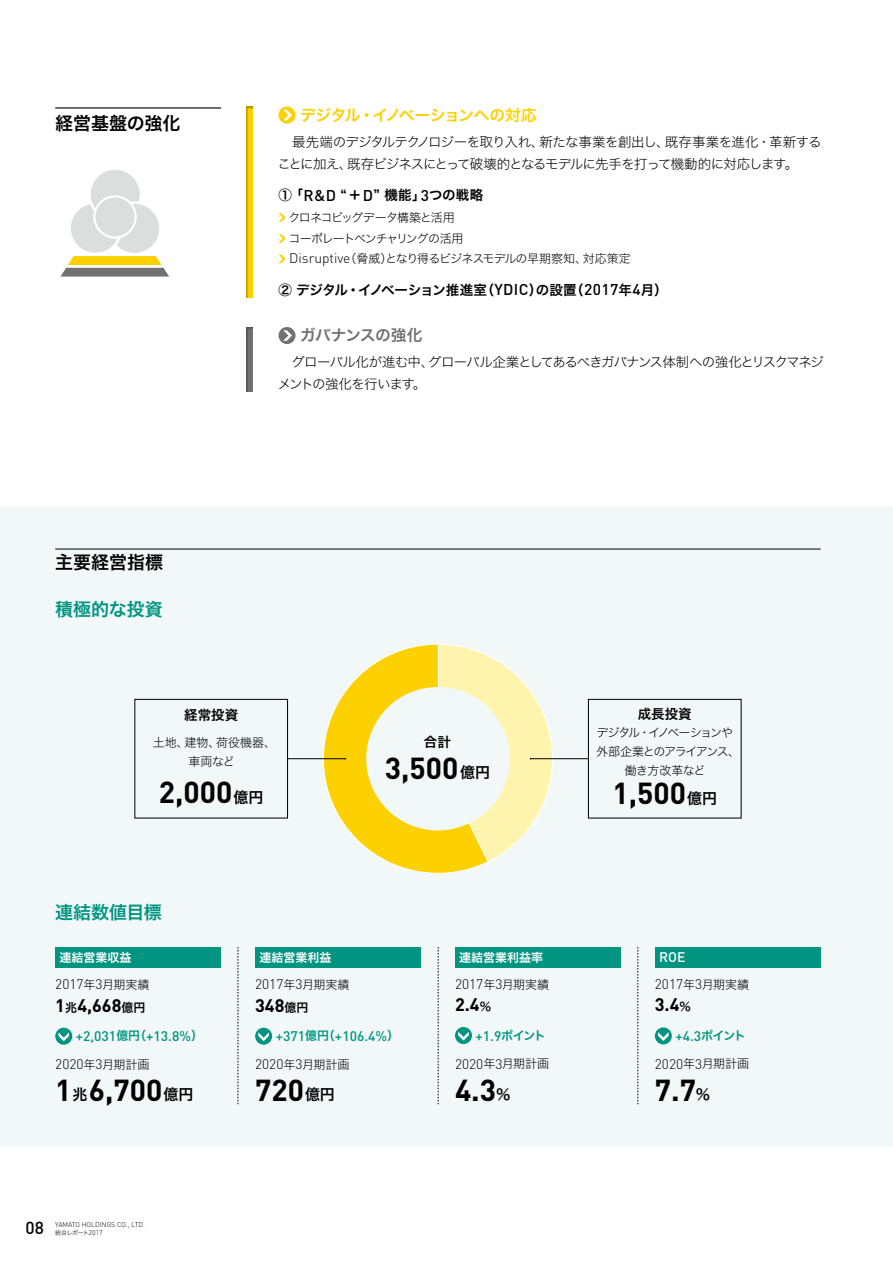
<style>
.page{position:relative;width:893px;height:1263px;background:#fff}
.page>*{position:absolute;margin:0;border:0;box-sizing:border-box;transform-origin:0 0}
.t1{font:700 30px "DIN";color:#000}
.t2{font:700 18px "DIN";color:#000}
.t3{font:18px "Hira Kaku Std N W6";color:#000}
.t4{font:18px "Hira Kaku Std N W6";color:#009481}
.t5{font:500 17.25px "DIN Pro";color:#000}
.t6{font:15.75px "Hira Kaku Std N W6";letter-spacing:-.025em;color:#fdd000}
.t7{font:15.75px "Hira Kaku Std N W6";letter-spacing:-.035em;color:#727171}
.t8{font:300 13.8px/27.9px "DIN Pro";color:#000;text-align:right}
.t9{font:500 13.8px/28.3px "DIN Pro";color:#009481}
.t10{font:500 13.8px "DIN Pro";color:#fff}
.t11{font:13.5px/22.5px "Hira Kaku Std N W2";letter-spacing:-.06em;color:#000}
.t12{font:13.5px "Hira Kaku Std N W6";color:#000}
.t13{font:12px/18.8px "Hira Kaku Std N W2";letter-spacing:-.08em;color:#000;text-align:center}
.t14{font:12px "Hira Kaku Std N W6";color:#fff}
.t15{font:12px/18.8px "Hira Kaku Std N W2";color:#000;text-align:center}
.t16{font:300 6.9px "DIN Pro";color:#000}
.t17{font:6px "Hira Kaku Std N W2";letter-spacing:-.08em;color:#000}
.s1{font-family:"DIN Pro";font-weight:500;font-size:15.45px}
.s2{font-family:"DIN Pro";font-weight:300;font-size:13.8px}
.s3{font-family:"Hira Kaku Std N W6";font-weight:400;font-size:15px}
.s4{font-family:"Hira Kaku Std N W2";font-weight:400;font-size:12px}
.s5{font-family:"Hira Kaku Std N W6";font-weight:400;font-size:12px}
.s6{font-weight:300;color:#000}
.s7{font-family:"Hira Kaku Std N W2";font-weight:400;font-size:12px;color:#000}
.s8{font-family:"DIN Pro";font-weight:300;font-size:6.9px}
.s9{font-weight:500;color:#009481}
.s10{font-family:"Hira Kaku Std N W6";font-weight:400;font-size:12px;color:#009481}
</style>
<div class="page">
<div style="left:245px;top:325px;width:9px;height:67px;background:#000;opacity:.3"></div>
<div style="left:245px;top:104px;width:9px;height:195px;background:#000;opacity:.3"></div>
<div style="left:0;top:506px;width:893px;height:641px;background:#f1f8f7"></div>
<div style="left:279px;top:327px;width:17px;height:17px;background:#727171;border-radius:50%"></div>
<svg style="left:283px;top:330px;width:9px;height:11px"></svg>
<div style="left:135px;top:699px;width:153px;height:119px;border:1px solid #000"></div>
<div style="left:588px;top:699px;width:153px;height:119px;border:1px solid #000"></div>
<svg style="left:55px;top:1028px;width:17px;height:17px"></svg>
<svg style="left:59px;top:1032px;width:10px;height:9px"></svg>
<div style="left:455px;top:1027px;width:17px;height:17px;background:#009481;border-radius:50%"></div>
<svg style="left:458px;top:1032px;width:11px;height:8px"></svg>
<div style="left:255px;top:1028px;width:17px;height:17px;background:#009481;border-radius:50%"></div>
<svg style="left:258px;top:1032px;width:11px;height:9px"></svg>
<div style="left:655px;top:1027px;width:17px;height:17px;background:#009481;border-radius:50%"></div>
<svg style="left:658px;top:1032px;width:11px;height:9px"></svg>
<div style="left:55px;top:947px;width:166px;height:20px;background:#009481"></div>
<div style="left:455px;top:947px;width:166px;height:20px;background:#009481"></div>
<div style="left:255px;top:947px;width:166px;height:20px;background:#009481"></div>
<div style="left:655px;top:947px;width:166px;height:20px;background:#009481"></div>
<svg style="left:238px;top:947px;width:1px;height:157px"></svg>
<svg style="left:438px;top:947px;width:1px;height:157px"></svg>
<svg style="left:638px;top:947px;width:1px;height:157px"></svg>
<hr style="left:288px;top:758px;width:57px;height:1px;background:#000">
<hr style="left:531px;top:758px;width:57px;height:1px;background:#000">
<svg style="left:323px;top:644px;width:230px;height:229px"></svg>
<hr style="left:55px;top:549px;width:766px;height:1px;background:#000">
<svg style="left:279px;top:107px;width:17px;height:17px"></svg>
<svg style="left:283px;top:110px;width:9px;height:10px"></svg>
<svg style="left:279px;top:213px;width:7px;height:9px"></svg>
<svg style="left:279px;top:234px;width:7px;height:9px"></svg>
<svg style="left:279px;top:255px;width:7px;height:8px"></svg>
<hr style="left:55px;top:107px;width:166px;height:2px;background:#000">
<svg style="left:60px;top:170px;width:109px;height:107px"></svg>
<div style="left:96px;top:197px;width:39px;height:39px;background:#dcdddd;border-radius:50%"></div>
<h2 class="t3" style="left:55px;top:109px;width:127px">経営基盤の強化</h2>
<p class="t6" style="left:300px;top:103px;width:238px">デジタル・イノベーションへの対応</p>
<p class="t11" style="left:277px;top:130px;width:546px">　最先端のデジタルテクノロジーを取り入れ、新たな事業を創出し、既存事業を進化・革新することに加え、既存ビジネスにとって破壊的となるモデルに先手を打って機動的に対応します。</p>
<p class="t12" style="left:279px;top:185px;width:206px">①「<span class="s1">R&amp;D</span> “＋<span class="s1">D</span>” 機能」<span class="s1">3</span>つの戦略</p>
<p class="t13" style="left:288px;top:207px;width:344px;line-height:20.4px;text-align:left">クロネコビッグデータ構築と活用<br>コーポレートベンチャリングの活用<br><span class="s2">Disruptive</span>（脅威）となり得るビジネスモデルの早期察知、対応策定</p>
<p class="t12" style="left:279px;top:279px;width:390px">② デジタル・イノベーション推進室（<span class="s1">YDIC</span>）の設置（<span class="s1">2017</span>年<span class="s1">4</span>月）</p>
<p class="t7" style="left:300px;top:323px;width:124px">ガバナンスの強化</p>
<p class="t11" style="left:278px;top:350px;width:547px">　グローバル化が進む中、グローバル企業としてあるべきガバナンス体制への強化とリスクマネジメントの強化を行います。</p>
<h2 class="t3" style="left:55px;top:548px;width:110px">主要経営指標</h2>
<h2 class="t4" style="left:55px;top:596px;width:109px">積極的な投資</h2>
<p class="t12" style="left:184px;top:705px;width:55px">経常投資</p>
<p class="t15" style="left:153px;top:733px;width:124px">土地、建物、荷役機器、車両など</p>
<h1 class="t1" style="left:159px;top:773px;width:106px">2,000<span class="s3">億円</span></h1>
<h2 class="t4" style="left:55px;top:898px;width:108px">連結数値目標</h2>
<p class="t12" style="left:424px;top:732px;width:28px">合計</p>
<h1 class="t1" style="left:385px;top:748px;width:107px">3,500<span class="s3">億円</span></h1>
<p class="t12" style="left:638px;top:704px;width:55px">成長投資</p>
<p class="t13" style="left:596px;top:723px;width:146px">デジタル・イノベーションや外部企業とのアライアンス、働き方改革など</p>
<h1 class="t1" style="left:613px;top:774px;width:106px">1,500<span class="s3">億円</span></h1>
<p class="t14" style="left:60px;top:948px;width:74px">連結営業収益</p>
<p class="t14" style="left:259px;top:948px;width:73px">連結営業利益</p>
<p class="t14" style="left:459px;top:948px;width:85px">連結営業利益率</p>
<p class="t10" style="left:659px;top:948px;width:28px">ROE</p>
<p class="t8" style="left:55px;top:970px;width:96px">2017<span class="s4">年</span>3<span class="s4">月期実績</span></p>
<h2 class="t2" style="left:55px;top:993px;width:92px">1<span class="s5">兆</span>4,668<span class="s5">億円</span></h2>
<p class="t9" style="left:55px;top:1021px;width:149px;text-indent:21px">+2,031<span class="s5">億円（</span>+13.8%<span class="s5">）<br></span><span class="s6">2020</span><span class="s7">年</span><span class="s6">3</span><span class="s7">月期計画</span></p>
<h1 class="t1" style="left:55px;top:1070px;width:140px">1<span class="s3">兆</span>6,700<span class="s3">億円</span></h1>
<p class="t5" style="left:26px;top:1216px;width:20px">08</p>
<p class="t16" style="left:55px;top:1220px;width:91px">YAMATO HOLDINGS CO., LTD.</p>
<p class="t17" style="left:55px;top:1228px;width:49px">統合レポート<span class="s8">2017</span></p>
<p class="t8" style="left:255px;top:970px;width:96px">2017<span class="s4">年</span>3<span class="s4">月期実績</span></p>
<h2 class="t2" style="left:255px;top:993px;width:55px">348<span class="s5">億円</span></h2>
<p class="t9" style="left:255px;top:1021px;width:146px;text-indent:21px">+371<span class="s5">億円（</span>+106.4%<span class="s5">）<br></span><span class="s6">2020</span><span class="s7">年</span><span class="s6">3</span><span class="s7">月期計画</span></p>
<h1 class="t1" style="left:255px;top:1070px;width:81px">720<span class="s3">億円</span></h1>
<p class="t8" style="left:455px;top:969px;width:96px">2017<span class="s4">年</span>3<span class="s4">月期実績</span></p>
<h2 class="t2" style="left:455px;top:993px;width:38px">2.4<span class="s5">％</span></h2>
<p class="t8" style="left:455px;top:1021px;width:96px"><span class="s9">+1.9</span><span class="s10">ポイント<br></span>2020<span class="s4">年</span>3<span class="s4">月期計画</span></p>
<h1 class="t1" style="left:455px;top:1070px;width:57px">4.3<span class="s3">％</span></h1>
<p class="t8" style="left:655px;top:969px;width:96px">2017<span class="s4">年</span>3<span class="s4">月期実績</span></p>
<h2 class="t2" style="left:655px;top:993px;width:38px">3.4<span class="s5">％</span></h2>
<p class="t8" style="left:655px;top:1021px;width:96px;line-height:28.3px"><span class="s9">+4.3</span><span class="s10">ポイント<br></span>2020<span class="s4">年</span>3<span class="s4">月期計画</span></p>
<h1 class="t1" style="left:655px;top:1070px;width:57px">7.7<span class="s3">％</span></h1>
</div>
